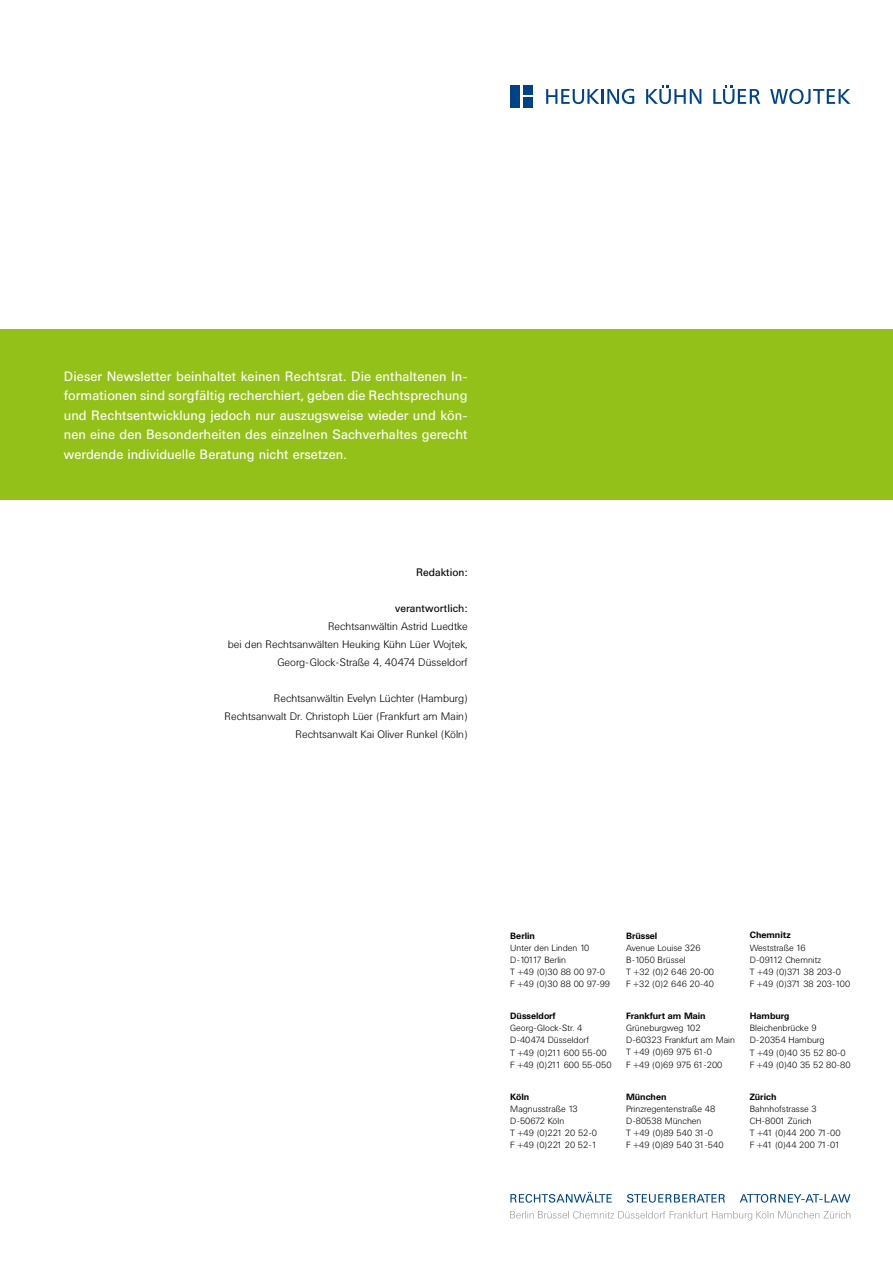
<style>
.page{position:relative;width:893px;height:1263px;background:#fff}
.page>*{position:absolute;margin:0;border:0;box-sizing:border-box;transform-origin:0 0}
.t1{font:13.5px/19.5px "Univers BQ";color:#fff;text-align:justify}
.t2{font:300 10.8px/18px "Univers BQ";color:#000;text-align:right}
.t3{font:10.8px "Univers BQ";color:#000}
.t4{font:300 9px/12.1px "Univers BQ";color:#000}
.t5{font:700 9px "Univers BQ";color:#000}
</style>
<div class="page">
<div style="left:510px;top:85px;width:10px;height:23px;background:#004286"></div>
<div style="left:523px;top:85px;width:10px;height:9px;background:#004286"></div>
<div style="left:523px;top:97px;width:10px;height:11px;background:#004286"></div>
<svg style="left:646px;top:85px;width:55px;height:19px"></svg>
<svg style="left:770px;top:89px;width:80px;height:15px"></svg>
<svg style="left:546px;top:89px;width:88px;height:15px"></svg>
<svg style="left:713px;top:85px;width:47px;height:19px"></svg>
<div style="left:0;top:330px;width:893px;height:170px;background:#94c01a"></div>
<svg style="left:510px;top:1192px;width:340px;height:11px"></svg>
<svg style="left:510px;top:1211px;width:340px;height:9px"></svg>
<p class="t1" style="left:64px;top:366px;width:405px">Dieser Newsletter beinhaltet keinen Rechtsrat. Die enthaltenen In&shy;formationen sind sorgfältig recherchiert, geben die Rechtsprechung und Rechtsentwicklung jedoch nur auszugsweise wieder und kön&shy;nen eine den Besonderheiten des einzelnen Sachverhaltes gerecht werdende individuelle Beratung nicht ersetzen.</p>
<p class="t3" style="left:416px;top:566px;width:53px">Redaktion:</p>
<p class="t3" style="left:395px;top:602px;width:74px">verantwortlich:</p>
<p class="t2" style="left:228px;top:617px;width:241px">Rechtsanwältin Astrid Luedtke<br>bei den Rechtsanwälten Heuking Kühn Lüer Wojtek,<br>Georg-Glock-Straße 4, 40474 Düsseldorf</p>
<p class="t2" style="left:225px;top:689px;width:245px">Rechtsanwältin Evelyn Lüchter (Hamburg)<br>Rechtsanwalt Dr. Christoph Lüer (Frankfurt am Main)<br>Rechtsanwalt Kai Oliver Runkel (Köln)</p>
<p class="t5" style="left:510px;top:931px;width:26px">Berlin</p>
<p class="t4" style="left:510px;top:942px;width:101px">Unter den Linden 10<br>D-10117 Berlin<br>T +49 (0)30 88 00 97-0<br>F +49 (0)30 88 00 97-99</p>
<p class="t5" style="left:510px;top:1011px;width:47px">Düsseldorf</p>
<p class="t4" style="left:510px;top:1022px;width:103px">Georg-Glock-Str. 4<br>D-40474 Düsseldorf<br>T +49 (0)211 600 55-00<br>F +49 (0)211 600 55-050</p>
<p class="t5" style="left:510px;top:1091px;width:21px">Köln</p>
<p class="t4" style="left:510px;top:1103px;width:88px">Magnusstraße 13<br>D-50672 Köln<br>T +49 (0)221 20 52-0<br>F +49 (0)221 20 52-1</p>
<p class="t5" style="left:626px;top:931px;width:33px">Brüssel</p>
<p class="t4" style="left:626px;top:942px;width:90px">Avenue Louise 326<br>B-1050 Brüssel<br>T +32 (0)2 646 20-00<br>F +32 (0)2 646 20-40</p>
<p class="t5" style="left:626px;top:1011px;width:81px">Frankfurt am Main</p>
<p class="t4" style="left:626px;top:1022px;width:110px">Grüneburgweg 102<br>D-60323 Frankfurt am Main<br>T +49 (0)69 975 61-0<br>F +49 (0)69 975 61-200</p>
<p class="t5" style="left:626px;top:1091px;width:42px">München</p>
<p class="t4" style="left:626px;top:1103px;width:99px">Prinzregentenstraße 48<br>D-80538 München<br>T +49 (0)89 540 31-0<br>F +49 (0)89 540 31-540</p>
<p class="t5" style="left:750px;top:930px;width:42px">Chemnitz</p>
<p class="t4" style="left:750px;top:942px;width:102px">Weststraße 16<br>D-09112 Chemnitz<br>T +49 (0)371 38 203-0<br>F +49 (0)371 38 203-100</p>
<p class="t5" style="left:750px;top:1011px;width:41px">Hamburg</p>
<p class="t4" style="left:750px;top:1022px;width:102px">Bleichenbrücke 9<br>D-20354 Hamburg<br>T +49 (0)40 35 52 80-0<br>F +49 (0)40 35 52 80-80</p>
<p class="t5" style="left:750px;top:1091px;width:28px">Zürich</p>
<p class="t4" style="left:750px;top:1103px;width:92px">Bahnhofstrasse 3<br>CH-8001 Zürich<br>T +41 (0)44 200 71-00<br>F +41 (0)44 200 71-01</p>
</div>
